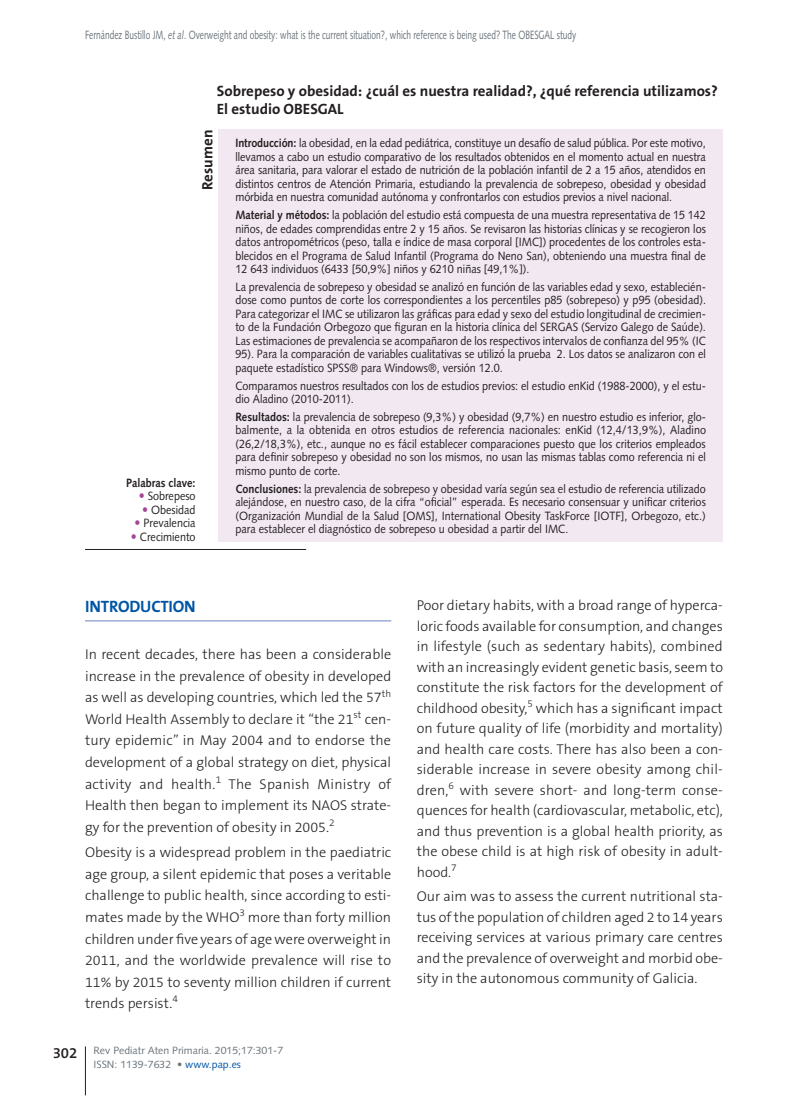
<style>
.page{position:relative;width:808px;height:1106px;background:#fff}
.page>*{position:absolute;margin:0;border:0;box-sizing:border-box;transform-origin:0 0}
._01_LADILLO_1{font:700 16.5px "The Sans B7";letter-spacing:-.01em;color:#0155a5}
.TITULO_INGLES{font:700 15px/18px "The Sans B7";color:#231f20}
.t1{font:600 15px "The Sans B6";color:#231f20}
.t2{font:300 14.25px/20.5px "The Sans B3";color:#231f20;text-align:justify}
.List_Paragraph{font:12px/13.5px "Syntax";color:#231f20;text-align:justify;scale:.9 1}
.t3{font:12px "Syntax";color:#6a747b;scale:.7 1}
.t4{font:700 12px/13.5px "Syntax";color:#231f20;text-align:right;scale:.9 1}
.t5{font:10.5px "Syntax";color:#6a747b}
.s1{font-style:italic}
.s2{font-weight:700}
.s3{font-weight:400}
.s4{color:#0155a5}
</style>
<div class="page">
<hr style="left:85px;top:620px;width:306px;height:1px;background:#6c84c1">
<hr style="left:85px;top:1046px;width:1px;height:49px;background:#231f20">
<hr style="left:85px;top:549px;width:221px;height:1px;background:#231f20">
<div style="left:218px;top:130px;width:505px;height:412px;background:#f2e8f2"></div>
<p class="t3" style="left:85px;top:28px;width:703px">Fernández Bustillo JM, <span class="s1">et al</span>. Overweight and obesity: what is the current situation?, which reference is being used? The OBESGAL study</p>
<p class="TITULO_INGLES" style="left:217px;top:83px;width:503px">Sobrepeso y obesidad: ¿cuál es nuestra realidad?, ¿qué referencia utilizamos?<br>El estudio OBESGAL</p>
<p class="TITULO_INGLES" style="left:199px;top:190px;width:62px;rotate:-90deg">Resumen</p>
<p class="List_Paragraph" style="left:235px;top:136px;width:524px"><span class="s2">Introducción:</span> la obesidad, en la edad pediátrica, constituye un desafío de salud pública. Por este motivo, llevamos a cabo un estudio comparativo de los resultados obtenidos en el momento actual en nuestra área sanitaria, para valorar el estado de nutrición de la población infantil de 2 a 15 años, atendidos en distintos centros de Atención Primaria, estudiando la prevalencia de sobrepeso, obesidad y obesidad mórbida en nuestra comunidad autónoma y confrontarlos con estudios previos a nivel nacional.</p>
<p class="List_Paragraph" style="left:235px;top:208px;width:524px"><span class="s2">Material y métodos:</span> la población del estudio está compuesta de una muestra representativa de 15 142 niños, de edades comprendidas entre 2 y 15 años. Se revisaron las historias clínicas y se recogieron los datos antropométricos (peso, talla e índice de masa corporal [IMC]) procedentes de los controles esta&shy;blecidos en el Programa de Salud Infantil (Programa do Neno San), obteniendo una muestra final de 12 643 individuos (6433 [50,9%] niños y 6210 niñas [49,1%]).</p>
<p class="List_Paragraph" style="left:235px;top:280px;width:524px">La prevalencia de sobrepeso y obesidad se analizó en función de las variables edad y sexo, establecién&shy;dose como puntos de corte los correspondientes a los percentiles p85 (sobrepeso) y p95 (obesidad).<br>Para categorizar el IMC se utilizaron las gráficas para edad y sexo del estudio longitudinal de crecimien&shy;to de la Fundación Orbegozo que figuran en la historia clínica del SERGAS (Servizo Galego de Saúde).<br>Las estimaciones de prevalencia se acompañaron de los respectivos intervalos de confianza del 95% (IC 95). Para la comparación de variables cualitativas se utilizó la prueba χ2. Los datos se analizaron con el paquete estadístico SPSS® para Windows®, versión 12.0.</p>
<p class="List_Paragraph" style="left:235px;top:379px;width:524px">Comparamos nuestros resultados con los de estudios previos: el estudio enKid (1988-2000), y el estu&shy;dio Aladino (2010-2011).</p>
<p class="List_Paragraph" style="left:235px;top:410px;width:524px"><span class="s2">Resultados:</span> la prevalencia de sobrepeso (9,3%) y obesidad (9,7%) en nuestro estudio es inferior, glo&shy;balmente, a la obtenida en otros estudios de referencia nacionales: enKid (12,4/13,9%), Aladino (26,2/18,3%), etc., aunque no es fácil establecer comparaciones puesto que los criterios empleados para definir sobrepeso y obesidad no son los mismos, no usan las mismas tablas como referencia ni el mismo punto de corte.</p>
<p class="List_Paragraph" style="left:235px;top:482px;width:524px"><span class="s2">Conclusiones:</span> la prevalencia de sobrepeso y obesidad varía según sea el estudio de referencia utilizado alejándose, en nuestro caso, de la cifra “oficial” esperada. Es necesario consensuar y unificar criterios (Organización Mundial de la Salud [OMS], International Obesity TaskForce [IOTF], Orbegozo, etc.) para establecer el diagnóstico de sobrepeso u obesidad a partir del IMC.</p>
<p class="t4" style="left:126px;top:476px;width:79px">Palabras clave:<br><span class="s3">Sobrepeso</span></p>
<p class="List_Paragraph" style="left:151px;top:503px;width:51px">Obesidad</p>
<p class="List_Paragraph" style="left:144px;top:516px;width:59px">Prevalencia</p>
<p class="List_Paragraph" style="left:140px;top:530px;width:63px">Crecimiento</p>
<p class="_01_LADILLO_1" style="left:85px;top:597px;width:112px">INTRODUCTION</p>
<p class="t2" style="left:85px;top:644px;width:308px;line-height:21.6px">In recent decades, there has been a considerable increase in the prevalence of obesity in developed as well as developing countries, which led the 57<sup>th </sup>World Health Assembly to declare it “the 21<sup>st</sup> cen&shy;tury epidemic” in May 2004 and to endorse the development of a global strategy on diet, physical activity and health.<sup>1</sup> The Spanish Ministry of Health then began to implement its NAOS strate&shy;gy for the prevention of obesity in 2005.<sup>2</sup></p>
<p class="t2" style="left:85px;top:842px;width:308px;line-height:21.6px">Obesity is a widespread problem in the paediatric age group, a silent epidemic that poses a veritable challenge to public health, since according to esti&shy;mates made by the WHO<sup>3</sup> more than forty million children under five years of age were overweight in 2011, and the worldwide prevalence will rise to 11% by 2015 to seventy million children if current trends persist.<sup>4</sup></p>
<p class="t1" style="left:53px;top:1044px;width:26px">302</p>
<p class="t5" style="left:94px;top:1044px;width:191px">Rev Pediatr Aten Primaria. 2015;17:301-7</p>
<p class="t5" style="left:94px;top:1057px;width:149px">ISSN: 1139-7632 • <span class="s4">www.pap.es</span></p>
<p class="t2" style="left:417px;top:595px;width:308px">Poor dietary habits, with a broad range of hyperca&shy;loric foods available for consumption, and changes in lifestyle (such as sedentary habits), combined with an increasingly evident genetic basis, seem to constitute the risk factors for the development of childhood obesity,<sup>5</sup> which has a significant impact on future quality of life (morbidity and mortality) and health care costs. There has also been a con&shy;siderable increase in severe obesity among chil&shy;dren,<sup>6</sup> with severe short- and long-term conse&shy;quences for health (cardiovascular, metabolic, etc), and thus prevention is a global health priority, as the obese child is at high risk of obesity in adult&shy;hood.<sup>7</sup></p>
<p class="t2" style="left:417px;top:886px;width:308px">Our aim was to assess the current nutritional sta&shy;tus of the population of children aged 2 to 14 years receiving services at various primary care centres and the prevalence of overweight and morbid obe&shy;sity in the autonomous community of Galicia.</p>
</div>
